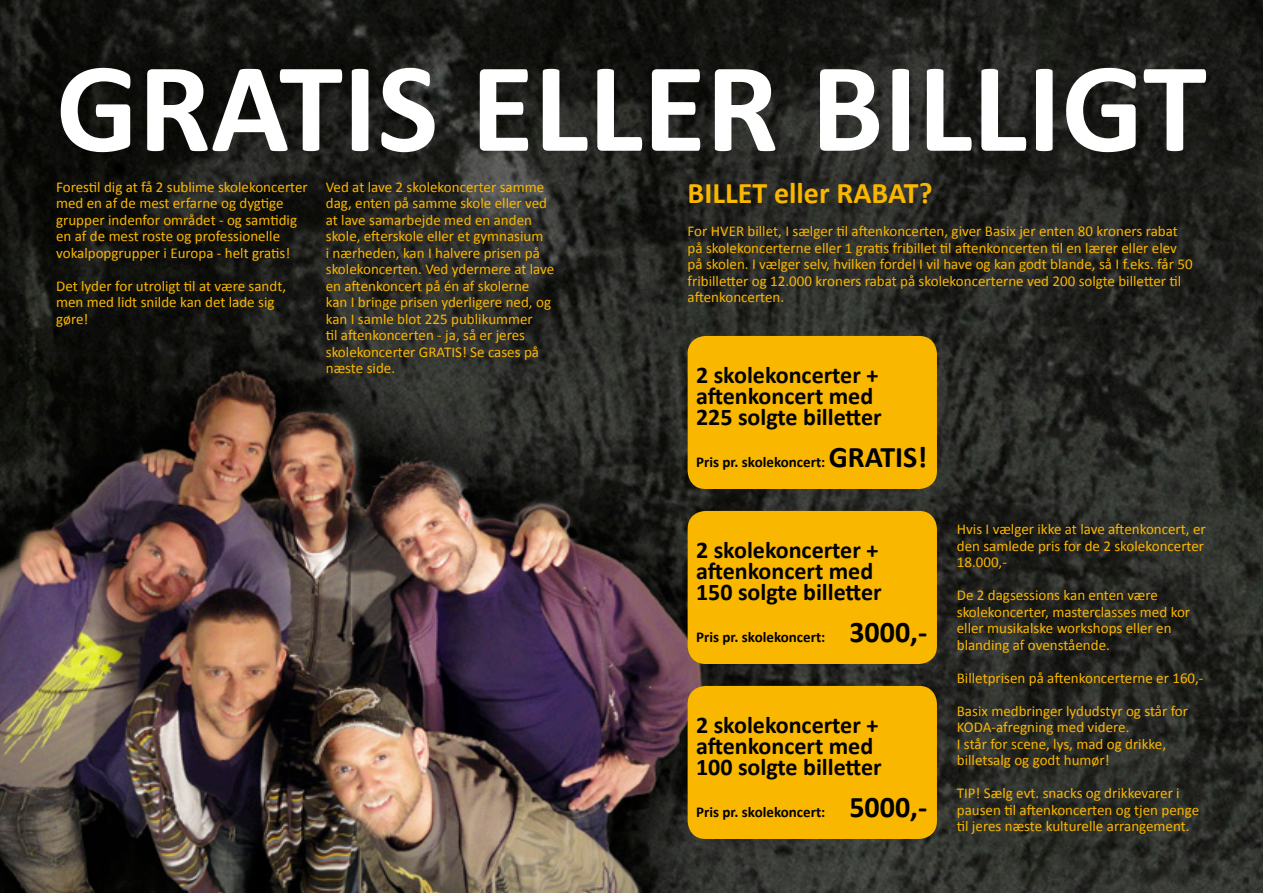
<style>
.page{position:relative;width:1263px;height:893px;background:#fff}
.page>*{position:absolute;margin:0;border:0;box-sizing:border-box;transform-origin:0 0}
.t1{font:700 129px "Calibri";color:#fff}
.t2{font:700 30px "Calibri";color:#fab700}
.t3{font:700 24px/21px "Calibri";color:#000}
.t4{font:15px/16.5px "Calibri";color:#fab700}
.t5{font:700 15px "Calibri";color:#000}
.s1{font-size:30px}
</style>
<div class="page">
<img style="left:0;top:0;width:1263px;height:893px">
<div style="left:688px;top:336px;width:249px;height:153px;background:#fab700;border-radius:18px"></div>
<div style="left:688px;top:511px;width:249px;height:153px;background:#fab700;border-radius:18px"></div>
<div style="left:688px;top:686px;width:249px;height:153px;background:#fab700;border-radius:18px"></div>
<p class="t1" style="left:56px;top:25px;width:1152px">GRATIS ELLER BILLIGT</p>
<p class="t2" style="left:688px;top:174px;width:247px">BILLET eller RABAT?</p>
<p class="t4" style="left:688px;top:223px;width:506px">For HVER billet, I sælger til aftenkoncerten, giver Basix jer enten 80 kroners rabat på skolekoncerterne eller 1 gratis fribillet til aftenkoncerten til en lærer eller elev på skolen. I vælger selv, hvilken fordel I vil have og kan godt blande, så I f.eks. får 50 fribilletter og 12.000 kroners rabat på skolekoncerterne ved 200 solgte billetter til aftenkoncerten.</p>
<p class="t4" style="left:56px;top:179px;width:253px">Forestil dig at få 2 sublime skolekoncerter med en af de mest erfarne og dygtige grupper indenfor området - og samtidig en af de mest roste og professionelle vokalpopgrupper i Europa - helt gratis!</p>
<p class="t4" style="left:56px;top:278px;width:232px">Det lyder for utroligt til at være sandt, men med lidt snilde kan det lade sig gøre!</p>
<p class="t4" style="left:326px;top:179px;width:230px">Ved at lave 2 skolekoncerter samme dag, enten på samme skole eller ved at lave samarbejde med en anden skole, efterskole eller et gymnasium<br>i nærheden, kan I halvere prisen på skolekoncerten. Ved ydermere at lave en aftenkoncert på én af skolerne kan I bringe prisen yderligere ned, og kan I samle blot 225 publikummer<br>til aftenkoncerten - ja, så er jeres skolekoncerter GRATIS! Se cases på næste side.</p>
<p class="t3" style="left:696px;top:365px;width:184px">2 skolekoncerter + aftenkoncert med</p>
<p class="t3" style="left:696px;top:407px;width:187px">225 solgte billetter</p>
<p class="t5" style="left:696px;top:453px;width:232px">Pris pr. skolekoncert: <span class="s1">GRATIS!</span></p>
<p class="t3" style="left:696px;top:540px;width:184px">2 skolekoncerter + aftenkoncert med</p>
<p class="t3" style="left:696px;top:582px;width:187px">150 solgte billetter</p>
<p class="t5" style="left:696px;top:628px;width:233px">Pris pr. skolekoncert: <span class="s1">3000,-</span></p>
<p class="t3" style="left:696px;top:715px;width:184px">2 skolekoncerter + aftenkoncert med</p>
<p class="t3" style="left:696px;top:757px;width:187px">100 solgte billetter</p>
<p class="t5" style="left:696px;top:803px;width:233px">Pris pr. skolekoncert: <span class="s1">5000,-</span></p>
<p class="t4" style="left:957px;top:521px;width:250px;text-align:justify">Hvis I vælger ikke at lave aftenkoncert, er den samlede pris for de 2 skolekoncerter 18.000,-</p>
<p class="t4" style="left:957px;top:587px;width:235px">De 2 dagsessions kan enten være skolekoncerter, masterclasses med kor eller musikalske workshops eller en blanding af ovenstående.</p>
<p class="t4" style="left:957px;top:670px;width:248px">Billetprisen på aftenkoncerterne er 160,-</p>
<p class="t4" style="left:957px;top:703px;width:233px">Basix medbringer lydudstyr og står for<br>KODA-afregning med videre.</p>
<p class="t4" style="left:957px;top:736px;width:211px">I står for scene, lys, mad og drikke, billetsalg og godt humør!</p>
<p class="t4" style="left:957px;top:785px;width:244px">TIP! Sælg evt. snacks og drikkevarer i pausen til aftenkoncerten og tjen penge til jeres næste kulturelle arrangement.</p>
</div>
